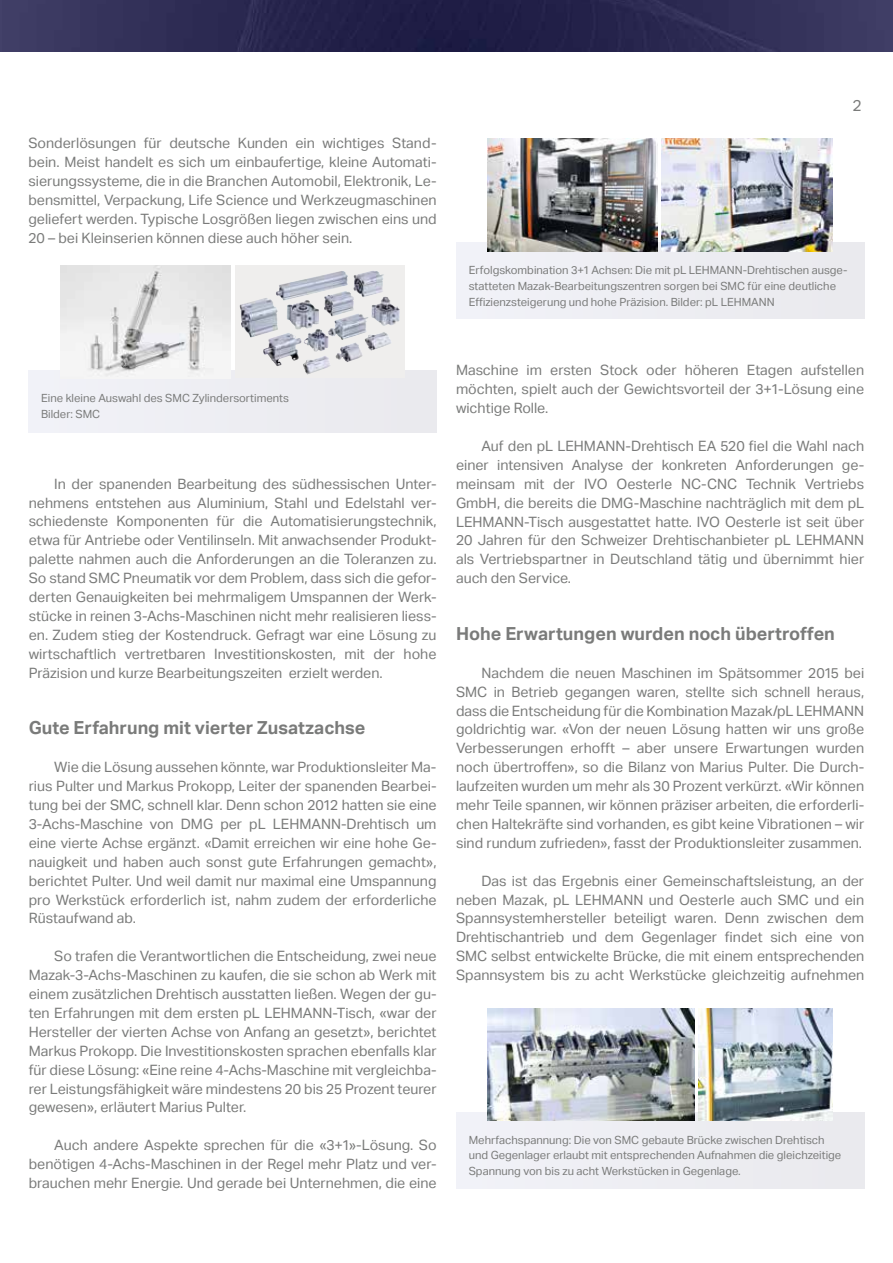
<style>
.page{position:relative;width:893px;height:1263px;background:#fff}
.page>*{position:absolute;margin:0;border:0;box-sizing:border-box;transform-origin:0 0}
.t1{font:700 18px "Aktiv Grotesk Trial";color:#7a7b7a}
.t2{font:15.75px "Aktiv Grotesk Trial";color:#7a7b7a}
.t3{font:14.25px/18.9px "Aktiv Grotesk Trial";color:#7a7b7a;text-align:justify}
.t4{font:11.25px/15.8px "Aktiv Grotesk Trial";color:#7a7b7a}
</style>
<div class="page">
<img style="left:0;top:0;width:893px;height:51px">
<div style="left:28px;top:371px;width:409px;height:61px;background:#edeef2"></div>
<svg style="left:235px;top:266px;width:170px;height:109px;fill:#efeeed"></svg>
<div style="left:456px;top:243px;width:408px;height:76px;background:#ededf2"></div>
<div style="left:456px;top:1112px;width:408px;height:76px;background:#ededf2"></div>
<img style="left:60px;top:266px;width:170px;height:111px">
<img style="left:279px;top:271px;width:106px;height:26px">
<img style="left:488px;top:139px;width:170px;height:112px">
<img style="left:662px;top:139px;width:170px;height:112px">
<img style="left:488px;top:1008px;width:206px;height:113px">
<img style="left:698px;top:1008px;width:134px;height:113px">
<p class="t3" style="left:28px;top:134px;width:410px">Sonderlösungen für deutsche Kunden ein wichtiges Stand&shy;bein. Meist handelt es sich um einbaufertige, kleine Automati&shy;sierungssysteme, die in die Branchen Automobil, Elektronik, Le&shy;bensmittel, Verpackung, Life Science und Werkzeugmaschinen geliefert werden. Typische Losgrößen liegen zwischen eins und 20 – bei Kleinserien können diese auch höher sein.</p>
<p class="t2" style="left:852px;top:96px;width:11px">2</p>
<p class="t4" style="left:469px;top:262px;width:380px">Erfolgskombination 3+1 Achsen: Die mit pL LEHMANN-Drehtischen ausge&shy;statteten Mazak-Bearbeitungszentren sorgen bei SMC für eine deutliche<br>Effizienzsteigerung und hohe Präzision. Bilder: pL LEHMANN</p>
<p class="t4" style="left:41px;top:390px;width:249px">Eine kleine Auswahl des SMC Zylindersortiments<br>Bilder: SMC</p>
<p class="t3" style="left:29px;top:474px;width:409px;text-indent:26px">In der spanenden Bearbeitung des südhessischen Unter&shy;nehmens entstehen aus Aluminium, Stahl und Edelstahl ver&shy;schiedenste Komponenten für die Automatisierungstechnik, etwa für Antriebe oder Ventilinseln. Mit anwachsender Produkt&shy;palette nahmen auch die Anforderungen an die Toleranzen zu.<br>So stand SMC Pneumatik vor dem Problem, dass sich die gefor&shy;derten Genauigkeiten bei mehrmaligem Umspannen der Werk&shy;stücke in reinen 3-Achs-Maschinen nicht mehr realisieren ließß&shy;en. Zudem stieg der Kostendruck. Gefragt war eine Lösung zu wirtschaftlich vertretbaren Investitionskosten, mit der hohe Präzision und kurze Bearbeitungszeiten erzielt werden.</p>
<p class="t1" style="left:29px;top:718px;width:338px">Gute Erfahrung mit vierter Zusatzachse</p>
<p class="t3" style="left:29px;top:758px;width:409px;text-indent:26px">Wie die Lösung aussehen könnte, war Produktionsleiter Ma&shy;rius Pulter und Markus Prokopp, Leiter der spanenden Bearbei&shy;tung bei der SMC, schnell klar. Denn schon 2012 hatten sie eine 3-Achs-Maschine von DMG per pL LEHMANN-Drehtisch um eine vierte Achse ergänzt. «Damit erreichen wir eine hohe Ge&shy;nauigkeit und haben auch sonst gute Erfahrungen gemacht», berichtet Pulter. Und weil damit nur maximal eine Umspannung pro Werkstück erforderlich ist, nahm zudem der erforderliche Rüstaufwand ab.</p>
<p class="t3" style="left:29px;top:947px;width:409px;text-indent:26px">So trafen die Verantwortlichen die Entscheidung, zwei neue Mazak-3-Achs-Maschinen zu kaufen, die sie schon ab Werk mit einem zusätzlichen Drehtisch ausstatten ließen. Wegen der gu&shy;ten Erfahrungen mit dem ersten pL LEHMANN-Tisch, «war der Hersteller der vierten Achse von Anfang an gesetzt», berichtet Markus Prokopp. Die Investitionskosten sprachen ebenfalls klar für diese Lösung: «Eine reine 4-Achs-Maschine mit vergleichba&shy;rer Leistungsfähigkeit wäre mindestens 20 bis 25 Prozent teurer gewesen», erläutert Marius Pulter.</p>
<p class="t3" style="left:29px;top:1136px;width:409px;text-indent:26px">Auch andere Aspekte sprechen für die «3+1»-Lösung. So benötigen 4-Achs-Maschinen in der Regel mehr Platz und ver&shy;brauchen mehr Energie. Und gerade bei Unternehmen, die eine</p>
<p class="t3" style="left:456px;top:361px;width:410px">Maschine im ersten Stock oder höheren Etagen aufstellen möchten, spielt auch der Gewichtsvorteil der 3+1-Lösung eine wichtige Rolle.</p>
<p class="t3" style="left:456px;top:437px;width:410px;text-indent:26px">Auf den pL LEHMANN-Drehtisch EA 520 fiel die Wahl nach einer intensiven Analyse der konkreten Anforderungen ge&shy;meinsam mit der IVO Oesterle NC-CNC Technik Vertriebs GmbH, die bereits die DMG-Maschine nachträglich mit dem pL LEHMANN-Tisch ausgestattet hatte. IVO Oesterle ist seit über 20 Jahren für den Schweizer Drehtischanbieter pL LEHMANN als Vertriebspartner in Deutschland tätig und übernimmt hier auch den Service.</p>
<p class="t1" style="left:456px;top:623px;width:380px">Hohe Erwartungen wurden noch übertroffen</p>
<p class="t3" style="left:456px;top:663px;width:410px;text-indent:26px">Nachdem die neuen Maschinen im Spätsommer 2015 bei SMC in Betrieb gegangen waren, stellte sich schnell heraus, dass die Entscheidung für die Kombination Mazak/pL LEHMANN goldrichtig war. «Von der neuen Lösung hatten wir uns große Verbesserungen erhofft – aber unsere Erwartungen wurden noch übertroffen», so die Bilanz von Marius Pulter. Die Durch&shy;laufzeiten wurden um mehr als 30 Prozent verkürzt. «Wir können mehr Teile spannen, wir können präziser arbeiten, die erforderli&shy;chen Haltekräfte sind vorhanden, es gibt keine Vibrationen – wir sind rundum zufrieden», fasst der Produktionsleiter zusammen.</p>
<p class="t3" style="left:456px;top:871px;width:410px;text-indent:26px">Das ist das Ergebnis einer Gemeinschaftsleistung, an der neben Mazak, pL LEHMANN und Oesterle auch SMC und ein Spannsystemhersteller beteiligt waren. Denn zwischen dem Drehtischantrieb und dem Gegenlager findet sich eine von SMC selbst entwickelte Brücke, die mit einem entsprechenden Spannsystem bis zu acht Werkstücke gleichzeitig aufnehmen</p>
<p class="t4" style="left:469px;top:1132px;width:374px">Mehrfachspannung: Die von SMC gebaute Brücke zwischen Drehtisch und Gegenlager erlaubt mit entsprechenden Aufnahmen die gleichzeitige<br>Spannung von bis zu acht Werkstücken in Gegenlage.</p>
</div>
